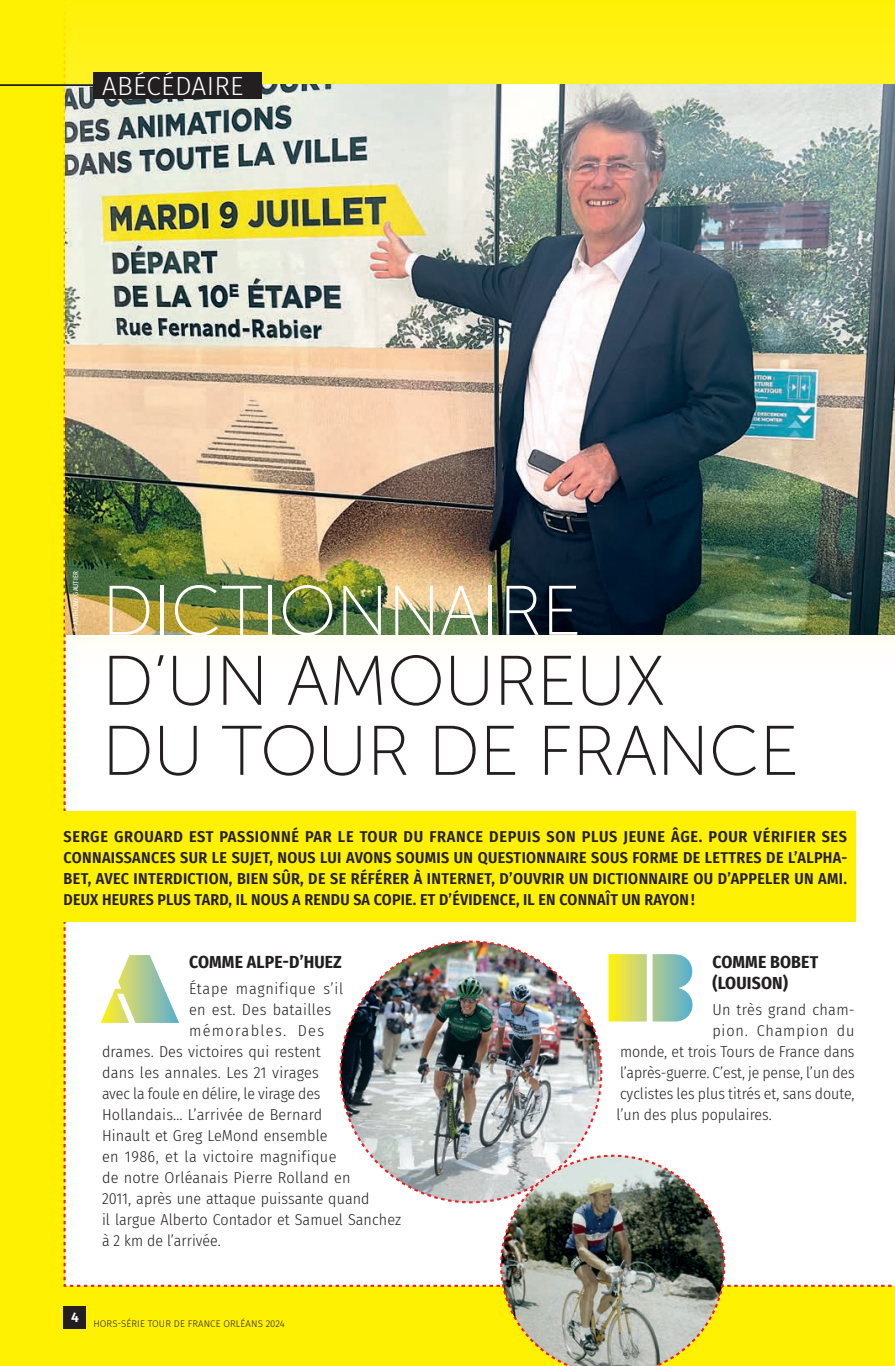
<style>
.page{position:relative;width:895px;height:1366px;background:#fff101}
.page>*{position:absolute;margin:0;border:0;box-sizing:border-box;transform-origin:0 0}
.t1{font:70px/70px "Museo Sans 100";letter-spacing:-.01em;color:#231f20}
.t2{font:70px "Museo Sans 100";letter-spacing:-.01em;color:#fff}
.t3{font:300 26.25px "Fira Sans";letter-spacing:.01em;color:#fff}
.t4{font:700 17.5px/21px "Fira Sans Condensed";letter-spacing:.01em;color:#231f20}
.t5{font:300 15.75px "Fira Sans Condensed";letter-spacing:.005em;color:#231f20}
.t6{font:600 15.75px/21px "Fira Sans Condensed";letter-spacing:.015em;color:#231f20;text-align:justify}
.t7{font:300 15.75px "Fira Sans Condensed";letter-spacing:.025em;color:#231f20}
.t8{font:300 15.75px "Fira Sans Condensed";letter-spacing:.045em;color:#231f20}
.t9{font:300 15.75px "Fira Sans Condensed";letter-spacing:.055em;color:#231f20}
.t10{font:300 15.75px "Fira Sans Condensed";letter-spacing:.085em;color:#231f20}
.t11{font:300 9.62px "Fira Sans";letter-spacing:.01em;color:#231f20}
.t12{font:7px "Fira Sans Condensed";letter-spacing:.01em;color:#fff}
</style>
<div class="page">
<hr style="left:0;top:84px;width:98px;height:2px;background:#231f20">
<img style="left:64px;top:20px;width:831px;height:1346px">
<h2 class="t3" style="left:102px;top:67px;width:143px">ABÉCÉDAIRE</h2>
<p class="t12" style="left:70px;top:632px;width:62px;rotate:-90deg">© ANTHONY GAUTIER</p>
<h1 class="t2" style="left:102px;top:574px;width:481px">DICTIONNAIRE</h1>
<h1 class="t1" style="left:102px;top:646px;width:699px">D’UN AMOUREUX<br>DU TOUR DE FRANCE</h1>
<p class="t6" style="left:64px;top:825px;width:785px">SERGE GROUARD EST PASSIONNÉ PAR LE TOUR DU FRANCE DEPUIS SON PLUS JEUNE ÂGE. POUR VÉRIFIER SES CONNAISSANCES SUR LE SUJET, NOUS LUI AVONS SOUMIS UN QUESTIONNAIRE SOUS FORME DE LETTRES DE L’ALPHA-BET, AVEC INTERDICTION, BIEN SÛR, DE SE RÉFÉRER À INTERNET, D’OUVRIR UN DICTIONNAIRE OU D’APPELER UN AMI.<br>DEUX HEURES PLUS TARD, IL NOUS A RENDU SA COPIE. ET D’ÉVIDENCE, IL EN CONNAÎT UN RAYON!</p>
<p class="t4" style="left:189px;top:950px;width:154px">COMME ALPE-D’HUEZ</p>
<p class="t8" style="left:189px;top:977px;width:156px">Étape magnifique s’il</p>
<p class="t7" style="left:189px;top:998px;width:144px">en est. Des batailles</p>
<p class="t10" style="left:189px;top:1019px;width:137px">mémorables. Des</p>
<p class="t5" style="left:102px;top:1040px;width:220px">drames. Des victoires qui restent</p>
<p class="t5" style="left:102px;top:1061px;width:218px">dans les annales. Les 21 virages</p>
<p class="t5" style="left:102px;top:1082px;width:220px">avec la foule en délire, le virage des</p>
<p class="t5" style="left:102px;top:1103px;width:222px">Hollandais… L’arrivée de Bernard</p>
<p class="t5" style="left:102px;top:1124px;width:227px">Hinault et Greg LeMond ensemble</p>
<p class="t7" style="left:102px;top:1145px;width:236px">en 1986, et la victoire magnifique</p>
<p class="t5" style="left:102px;top:1166px;width:250px">de notre Orléanais Pierre Rolland en</p>
<p class="t5" style="left:102px;top:1187px;width:269px">2011, après une attaque puissante quand</p>
<p class="t5" style="left:102px;top:1208px;width:301px">il largue Alberto Contador et Samuel Sanchez</p>
<p class="t5" style="left:102px;top:1229px;width:120px">à 2 km de l’arrivée.</p>
<p class="t11" style="left:71px;top:1317px;width:215px"><sup>4</sup> HORS-SÉRIE TOUR DE FRANCE ORLÉANS 2024</p>
<p class="t4" style="left:712px;top:950px;width:107px">COMME BOBET (LOUISON)</p>
<p class="t7" style="left:712px;top:998px;width:144px">Un très grand cham-</p>
<p class="t9" style="left:712px;top:1019px;width:144px">pion. Champion du</p>
<p class="t5" style="left:620px;top:1040px;width:236px">monde, et trois Tours de France dans</p>
<p class="t5" style="left:620px;top:1061px;width:236px">l’après-guerre. C’est, je pense, l’un des</p>
<p class="t5" style="left:620px;top:1082px;width:236px">cyclistes les plus titrés et, sans doute,</p>
<p class="t5" style="left:616px;top:1103px;width:157px">l’un des plus populaires.</p>
</div>
